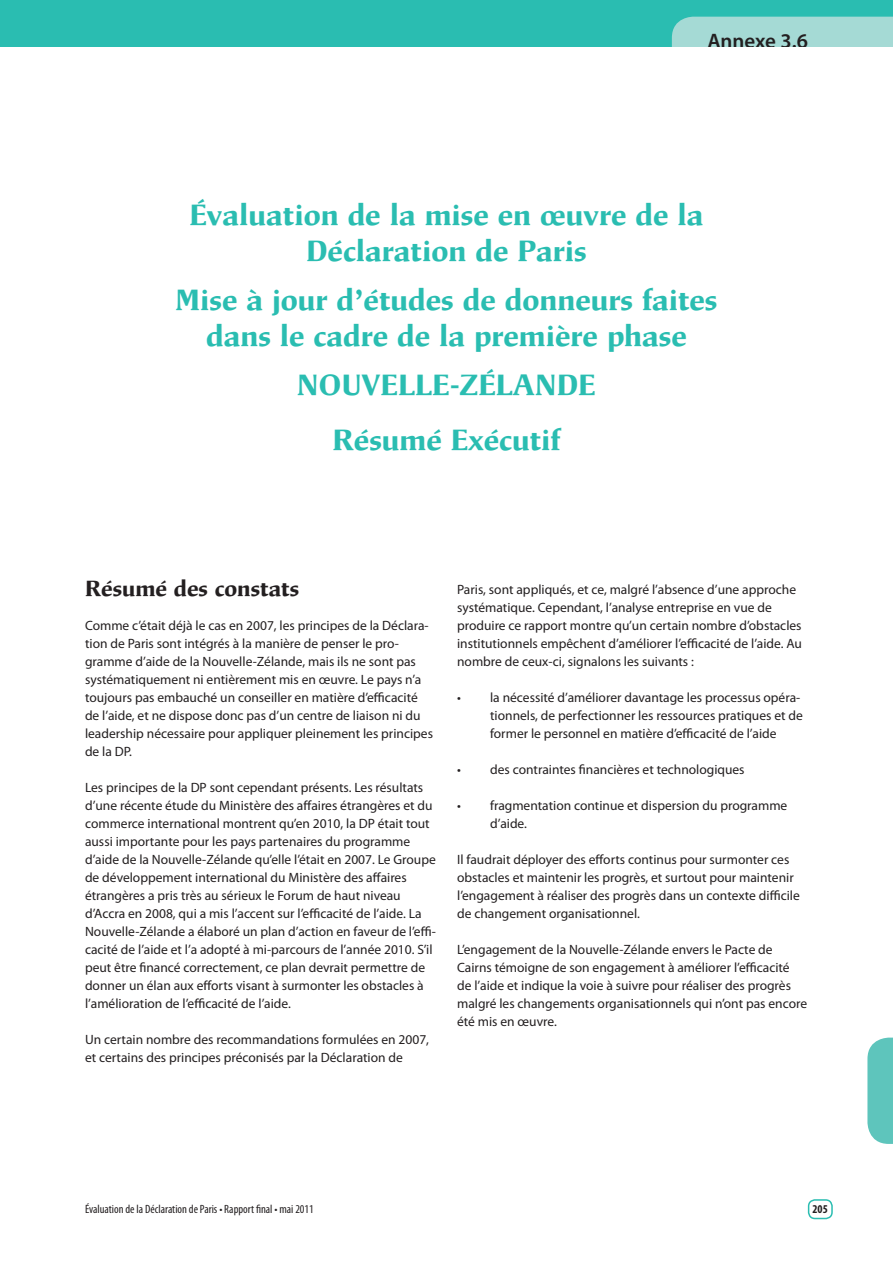
<style>
.page{position:relative;width:893px;height:1263px;background:#fff}
.page>*{position:absolute;margin:0;border:0;box-sizing:border-box;transform-origin:0 0}
.Headline1{font:600 30px/36px "Mixtra Roman";color:#2abdb1;text-align:center}
.Annexe_names{font:600 30px "Mixtra Roman";color:#2abdb1}
.Headline2{font:600 22.5px "Mixtra Roman";color:#231f20}
.t1{font:600 21px "Myriad Pro";letter-spacing:-.005em;color:#231f20}
.Paragraph{font:13.5px/18px "Myriad Pro";color:#231f20}
.Paragraph-hængende_i{font:13.5px/18px "Myriad Pro";color:#231f20}
.t2{font:condensed 12px "Myriad Pro";color:#231f20}
.t3{font:700 condensed 12px "Myriad Pro";color:#231f20}
</style>
<div class="page">
<div style="left:808px;top:1199px;width:25px;height:20px;border:2px solid #2abdb1;border-radius:6px"></div>
<svg style="left:867px;top:1037px;width:26px;height:107px;background:#6ccac2"></svg>
<div style="left:0;top:0;width:893px;height:48px;background:#2abdb1"></div>
<div style="left:672px;top:17px;width:221px;height:31px;background:#a5dad5"></div>
<p class="t1" style="left:707px;top:29px;width:102px">Annexe 3.6</p>
<p class="Headline1" style="left:189px;top:197px;width:516px">Évaluation de la mise en œuvre de la</p>
<p class="Headline1" style="left:306px;top:233px;width:282px">Déclaration de Paris</p>
<p class="Headline1" style="left:176px;top:281px;width:543px">Mise à jour d’études de donneurs faites dans le cadre de la première phase</p>
<p class="Headline1" style="left:297px;top:366px;width:300px">NOUVELLE-ZÉLANDE</p>
<p class="Annexe_names" style="left:332px;top:423px;width:229px">Résumé Exécutif</p>
<p class="Headline2" style="left:85px;top:576px;width:216px">Résumé des constats</p>
<p class="Paragraph" style="left:85px;top:617px;width:349px">Comme c’était déjà le cas en 2007, les principes de la Déclara&shy;tion de Paris sont intégrés à la manière de penser le pro&shy;gramme d’aide de la Nouvelle-Zélande, mais ils ne sont pas systématiquement ni entièrement mis en œuvre. Le pays n’a toujours pas embauché un conseiller en matière d’efficacité de l’aide, et ne dispose donc pas d’un centre de liaison ni du leadership nécessaire pour appliquer pleinement les principes de la DP.</p>
<p class="Paragraph" style="left:85px;top:779px;width:352px">Les principes de la DP sont cependant présents. Les résultats d’une récente étude du Ministère des affaires étrangères et du commerce international montrent qu’en 2010, la DP était tout aussi importante pour les pays partenaires du programme d’aide de la Nouvelle-Zélande qu’elle l’était en 2007. Le Groupe de développement international du Ministère des affaires étrangères a pris très au sérieux le Forum de haut niveau d’Accra en 2008, qui a mis l’accent sur l’efficacité de l’aide. La Nouvelle-Zélande a élaboré un plan d’action en faveur de l’effi&shy;cacité de l’aide et l’a adopté à mi-parcours de l’année 2010. S’il peut être financé correctement, ce plan devrait permettre de donner un élan aux efforts visant à surmonter les obstacles à l’amélioration de l’efficacité de l’aide.</p>
<p class="Paragraph" style="left:85px;top:1031px;width:346px">Un certain nombre des recommandations formulées en 2007, et certains des principes préconisés par la Déclaration de</p>
<p class="Paragraph" style="left:457px;top:581px;width:346px">Paris, sont appliqués, et ce, malgré l’absence d’une approche systématique. Cependant, l’analyse entreprise en vue de produire ce rapport montre qu’un certain nombre d’obstacles institutionnels empêchent d’améliorer l’efficacité de l’aide. Au nombre de ceux-ci, signalons les suivants :</p>
<p class="Paragraph-hængende_i" style="left:490px;top:689px;width:314px;text-indent:-33px">• la nécessité d’améliorer davantage les processus opéra&shy;tionnels, de perfectionner les ressources pratiques et de former le personnel en matière d’efficacité de l’aide</p>
<p class="Paragraph-hængende_i" style="left:457px;top:761px;width:289px">• des contraintes financières et technologiques</p>
<p class="Paragraph-hængende_i" style="left:490px;top:797px;width:299px;text-indent:-33px">• fragmentation continue et dispersion du programme d’aide.</p>
<p class="Paragraph" style="left:457px;top:851px;width:344px">Il faudrait déployer des efforts continus pour surmonter ces obstacles et maintenir les progrès, et surtout pour maintenir l’engagement à réaliser des progrès dans un contexte difficile de changement organisationnel.</p>
<p class="Paragraph" style="left:457px;top:941px;width:351px">L’engagement de la Nouvelle-Zélande envers le Pacte de Cairns témoigne de son engagement à améliorer l’efficacité de l’aide et indique la voie à suivre pour réaliser des progrès malgré les changements organisationnels qui n’ont pas encore été mis en œuvre.</p>
<p class="t2" style="left:85px;top:1203px;width:230px">Évaluation de la Déclaration de Paris • Rapport final • mai 2011</p>
<p class="t3" style="left:812px;top:1202px;width:17px">205</p>
</div>
